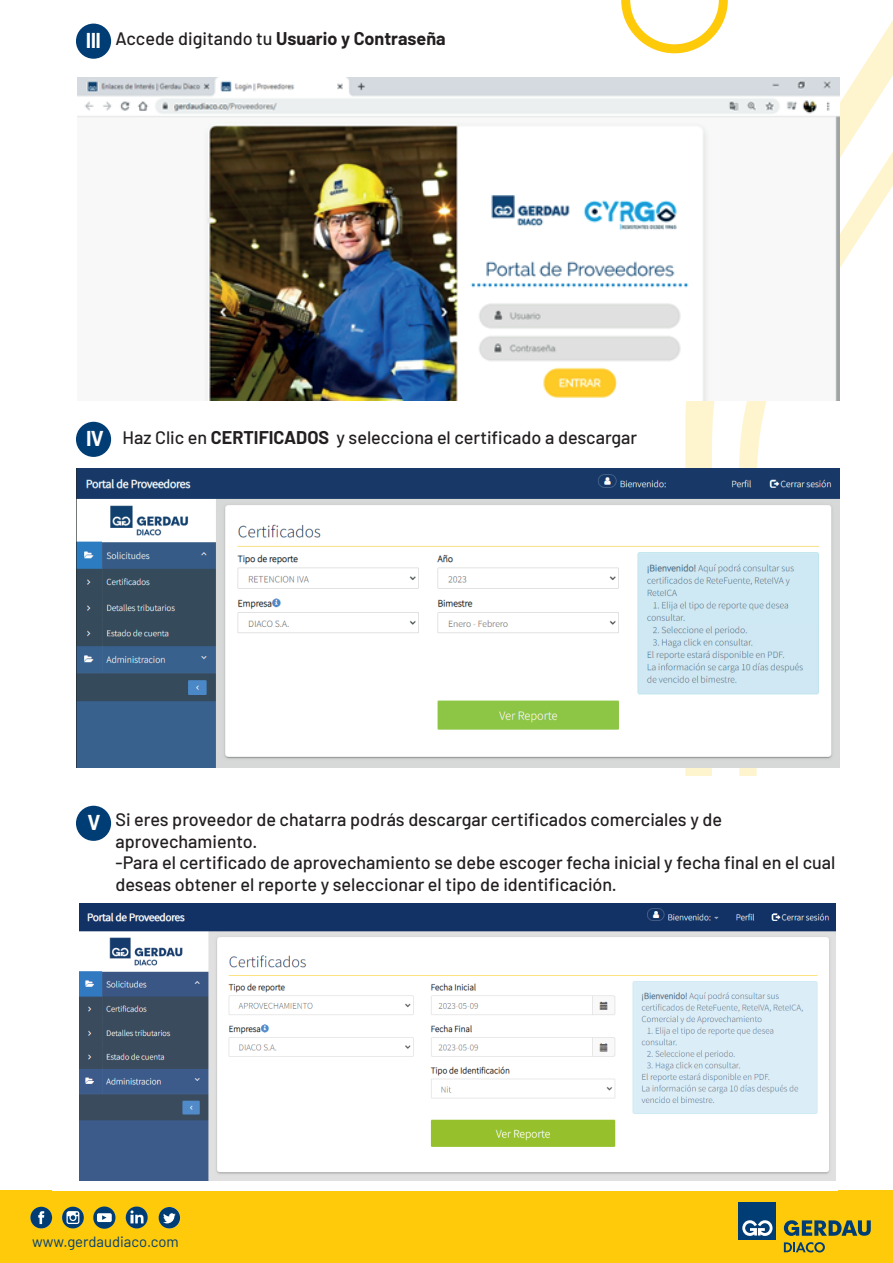
<style>
.page{position:relative;width:893px;height:1263px;background:#fff}
.page>*{position:absolute;margin:0;border:0;box-sizing:border-box;transform-origin:0 0}
.t1{font:700 21px "Barlow";color:#fff}
.t2{font:500 18px/21.6px "Barlow";color:#231f20}
.t3{font:700 18px "Barlow";color:#231f20}
.t4{font:14.85px "Barlow";color:#003d74}
.s1{font-weight:500}
.s2{font-weight:700}
</style>
<div class="page">
<svg style="left:685px;top:77px;width:54px;height:699px"></svg>
<svg style="left:739px;top:20px;width:154px;height:756px"></svg>
<div style="left:0;top:1190px;width:893px;height:73px;background:#feca0a"></div>
<div style="left:738px;top:1202px;width:38px;height:38px;background:#003d74"></div>
<svg style="left:742px;top:1220px;width:30px;height:16px"></svg>
<svg style="left:784px;top:1220px;width:87px;height:16px"></svg>
<svg style="left:784px;top:1242px;width:41px;height:10px"></svg>
<svg style="left:93px;top:1206px;width:22px;height:23px"></svg>
<svg style="left:30px;top:1207px;width:22px;height:21px"></svg>
<svg style="left:62px;top:1207px;width:22px;height:21px"></svg>
<svg style="left:159px;top:1207px;width:21px;height:21px"></svg>
<svg style="left:126px;top:1206px;width:22px;height:22px"></svg>
<div style="left:76px;top:24px;width:35px;height:35px;background:#003d74;border-radius:50%"></div>
<svg style="left:621px;top:0;width:107px;height:53px"></svg>
<img style="left:78px;top:78px;width:762px;height:322px">
<div style="left:76px;top:422px;width:35px;height:35px;background:#003d74;border-radius:50%"></div>
<img style="left:77px;top:468px;width:762px;height:300px">
<div style="left:76px;top:806px;width:35px;height:35px;background:#003d74;border-radius:50%"></div>
<img style="left:79px;top:903px;width:756px;height:277px">
<p class="t1" style="left:86px;top:24px;width:16px">III</p>
<p class="t3" style="left:115px;top:26px;width:332px"><span class="s1">Accede digitando tu</span> Usuario y Contraseña</p>
<p class="t1" style="left:86px;top:423px;width:19px">IV</p>
<p class="t2" style="left:122px;top:425px;width:516px">Haz Clic en <span class="s2">CERTIFICADOS</span> y selecciona el certificado a descargar</p>
<p class="t1" style="left:87px;top:806px;width:15px">V</p>
<p class="t2" style="left:115px;top:807px;width:721px">Si eres proveedor de chatarra podrás descargar certificados comerciales y de aprovechamiento.<br>-Para el certificado de aprovechamiento se debe escoger fecha inicial y fecha final en el cual deseas obtener el reporte y seleccionar el tipo de identificación.</p>
<p class="t4" style="left:32px;top:1231px;width:148px">www.gerdaudiaco.com</p>
</div>
